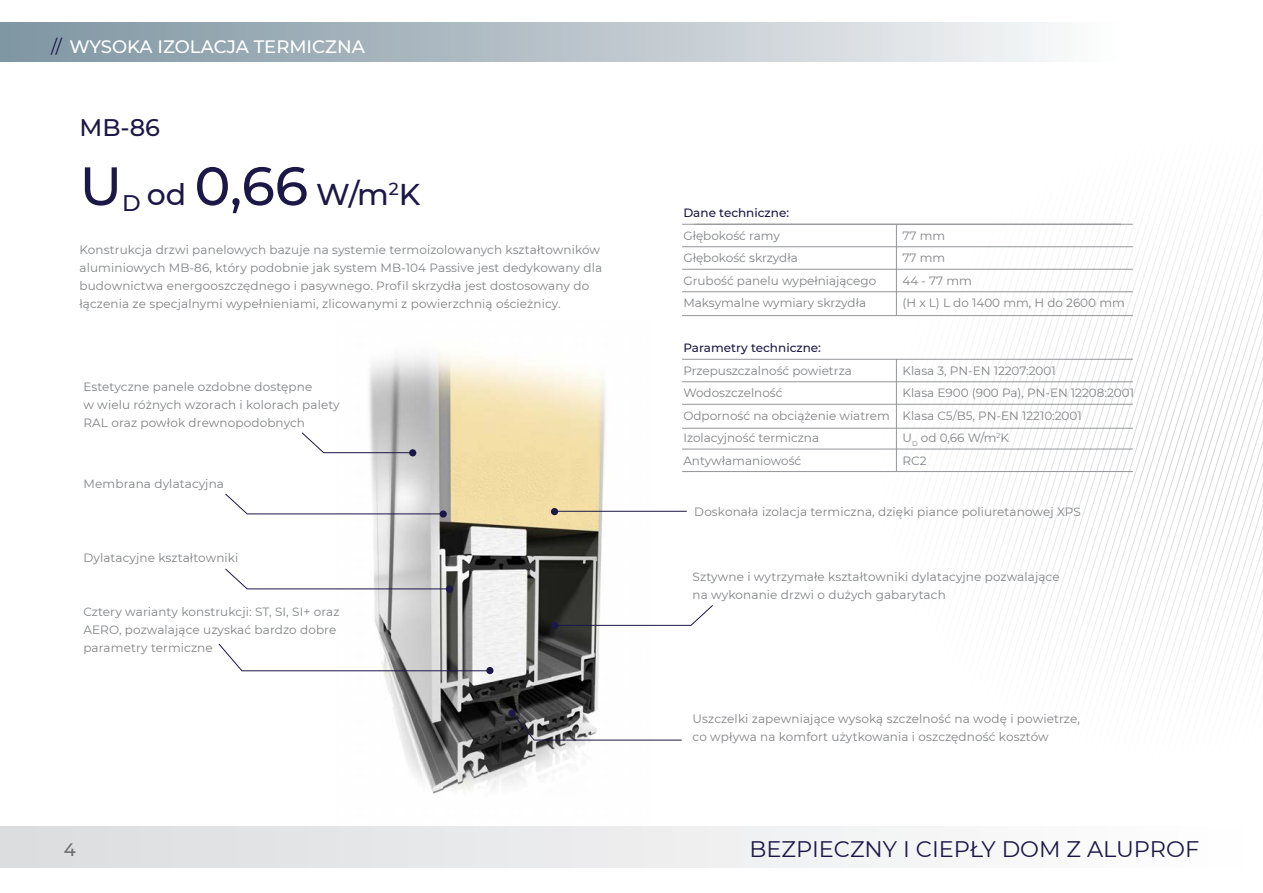
<style>
.page{position:relative;width:1263px;height:893px;background:#fff}
.page>*{position:absolute;margin:0;border:0;box-sizing:border-box;transform-origin:0 0}
.t1{font:500 54px "Montserrat";color:#1b1747}
.t2{font:500 30px "Montserrat";color:#1b1747}
.t3{font:500 24px "Montserrat";color:#1b1747}
.t4{font:22.5px "Montserrat";color:#1b1747}
.t5{font:500 18px "Montserrat";color:#fff}
.t6{font:500 18px "Montserrat";color:#6c6d70}
.t7{font:12px/18px "Montserrat";letter-spacing:.01em;color:#808285}
.t8{font:500 12px "Montserrat";color:#1b1747}
.s1{font-weight:400;color:#1b1747}
.s2{font-size:54px}
</style>
<div class="page">
<img style="left:336px;top:354px;width:283px;height:473px">
<svg style="left:619px;top:22px;width:644px;height:805px"></svg>
<div style="left:0;top:827px;width:1263px;height:41px;background:linear-gradient(to right,#dbdcdf,#fff)"></div>
<div style="left:0;top:23px;width:1121px;height:38px;background:linear-gradient(to right,#7c929f,#faf9f9)"></div>
<div style="left:1257px;top:827px;width:6px;height:41px;background:#fff"></div>
<div style="left:409px;top:449px;width:7px;height:7px;background:#1b1747;border-radius:50%"></div>
<div style="left:486px;top:667px;width:7px;height:7px;background:#1b1747;border-radius:50%"></div>
<div style="left:551px;top:622px;width:7px;height:7px;background:#1b1747;border-radius:50%"></div>
<svg style="left:301px;top:432px;width:113px;height:21px"></svg>
<svg style="left:554px;top:604px;width:160px;height:22px"></svg>
<div style="left:508px;top:710px;width:8px;height:7px;background:#1b1747;border-radius:50%"></div>
<svg style="left:511px;top:712px;width:171px;height:29px"></svg>
<svg style="left:218px;top:643px;width:272px;height:28px"></svg>
<hr style="left:896px;top:225px;width:1px;height:91px;background:#939598">
<hr style="left:896px;top:359px;width:1px;height:113px;background:#939598">
<div style="left:551px;top:508px;width:7px;height:7px;background:#1b1747;border-radius:50%"></div>
<hr style="left:554px;top:511px;width:133px;height:1px;background:#1b1747">
<div style="left:440px;top:510px;width:7px;height:8px;background:#1b1747;border-radius:50%"></div>
<div style="left:446px;top:586px;width:7px;height:7px;background:#1b1747;border-radius:50%"></div>
<svg style="left:225px;top:493px;width:218px;height:22px"></svg>
<hr style="left:682px;top:224px;width:451px;height:1px;background:#939598">
<hr style="left:682px;top:246px;width:451px;height:1px;background:#939598">
<hr style="left:682px;top:269px;width:451px;height:1px;background:#939598">
<hr style="left:682px;top:291px;width:451px;height:1px;background:#939598">
<hr style="left:682px;top:315px;width:451px;height:1px;background:#939598">
<hr style="left:682px;top:359px;width:451px;height:1px;background:#939598">
<hr style="left:682px;top:381px;width:451px;height:1px;background:#939598">
<hr style="left:682px;top:404px;width:451px;height:1px;background:#939598">
<hr style="left:682px;top:428px;width:451px;height:1px;background:#939598">
<hr style="left:682px;top:449px;width:451px;height:1px;background:#939598">
<hr style="left:682px;top:471px;width:451px;height:1px;background:#939598">
<svg style="left:225px;top:568px;width:226px;height:22px"></svg>
<p class="t5" style="left:51px;top:34px;width:315px"><span class="s1">//</span> WYSOKA IZOLACJA TERMICZNA</p>
<p class="t3" style="left:80px;top:110px;width:82px">MB-86</p>
<p class="t1" style="left:80px;top:148px;width:44px">U</p>
<p class="t2" style="left:122px;top:174px;width:300px"><sub>D</sub> od <span class="s2">0,66</span> W/m<sup>2</sup>K</p>
<p class="t7" style="left:80px;top:240px;width:522px">Konstrukcja drzwi panelowych bazuje na systemie termoizolowanych kształtowników</p>
<p class="t7" style="left:80px;top:258px;width:524px">aluminiowych MB-86, który podobnie jak system MB-104 Passive jest dedykowany dla budownictwa energooszczędnego i pasywnego. Profil skrzydła jest dostosowany do łączenia ze specjalnymi wypełnieniami, zlicowanymi z powierzchnią ościeżnicy.</p>
<p class="t7" style="left:83px;top:377px;width:258px">Estetyczne panele ozdobne dostępne<br>w wielu różnych wzorach i kolorach palety<br>RAL oraz powłok drewnopodobnych</p>
<p class="t7" style="left:84px;top:474px;width:142px">Membrana dylatacyjna</p>
<p class="t7" style="left:83px;top:548px;width:156px">Dylatacyjne kształtowniki</p>
<p class="t7" style="left:83px;top:602px;width:258px">Cztery warianty konstrukcji: ST, SI, SI+ oraz<br>AERO, pozwalające uzyskać bardzo dobre parametry termiczne</p>
<p class="t8" style="left:683px;top:204px;width:107px">Dane techniczne:</p>
<p class="t7" style="left:683px;top:226px;width:98px">Głębokość ramy</p>
<p class="t7" style="left:683px;top:248px;width:116px">Głębokość skrzydła</p>
<p class="t7" style="left:683px;top:271px;width:194px">Grubość panelu wypełniającego</p>
<p class="t7" style="left:683px;top:293px;width:184px">Maksymalne wymiary skrzydła</p>
<p class="t8" style="left:683px;top:339px;width:139px">Parametry techniczne:</p>
<p class="t7" style="left:683px;top:361px;width:170px">Przepuszczalność powietrza</p>
<p class="t7" style="left:683px;top:383px;width:101px">Wodoszczelność</p>
<p class="t7" style="left:683px;top:406px;width:208px">Odporność na obciążenie wiatrem</p>
<p class="t7" style="left:683px;top:428px;width:137px">Izolacyjność termiczna</p>
<p class="t7" style="left:683px;top:451px;width:119px">Antywłamaniowość</p>
<p class="t7" style="left:902px;top:226px;width:44px">77 mm</p>
<p class="t7" style="left:902px;top:249px;width:44px">77 mm</p>
<p class="t7" style="left:902px;top:271px;width:71px">44 - 77 mm</p>
<p class="t7" style="left:902px;top:294px;width:224px">(H x L) L do 1400 mm, H do 2600 mm</p>
<p class="t7" style="left:902px;top:361px;width:155px">Klasa 3, PN-EN 12207:2001</p>
<p class="t7" style="left:902px;top:384px;width:233px">Klasa E900 (900 Pa), PN-EN 12208:2001</p>
<p class="t7" style="left:902px;top:406px;width:181px">Klasa C5/B5, PN-EN 12210:2001</p>
<p class="t7" style="left:902px;top:429px;width:108px">U<sub>D</sub> od 0,66 W/m<sup>2</sup>K</p>
<p class="t7" style="left:902px;top:451px;width:26px">RC2</p>
<p class="t7" style="left:694px;top:502px;width:388px">Doskonała izolacja termiczna, dzięki piance poliuretanowej XPS</p>
<p class="t7" style="left:693px;top:567px;width:369px">Sztywne i wytrzymałe kształtowniki dylatacyjne pozwalające na wykonanie drzwi o dużych gabarytach</p>
<p class="t7" style="left:693px;top:710px;width:389px">Uszczelki zapewniające wysoką szczelność na wodę i powietrze, co wpływa na komfort użytkowania i oszczędność kosztów</p>
<h3 class="t6" style="left:64px;top:837px;width:14px">4</h3>
<p class="t4" style="left:749px;top:833px;width:451px">BEZPIECZNY I CIEPŁY DOM Z ALUPROF</p>
</div>
